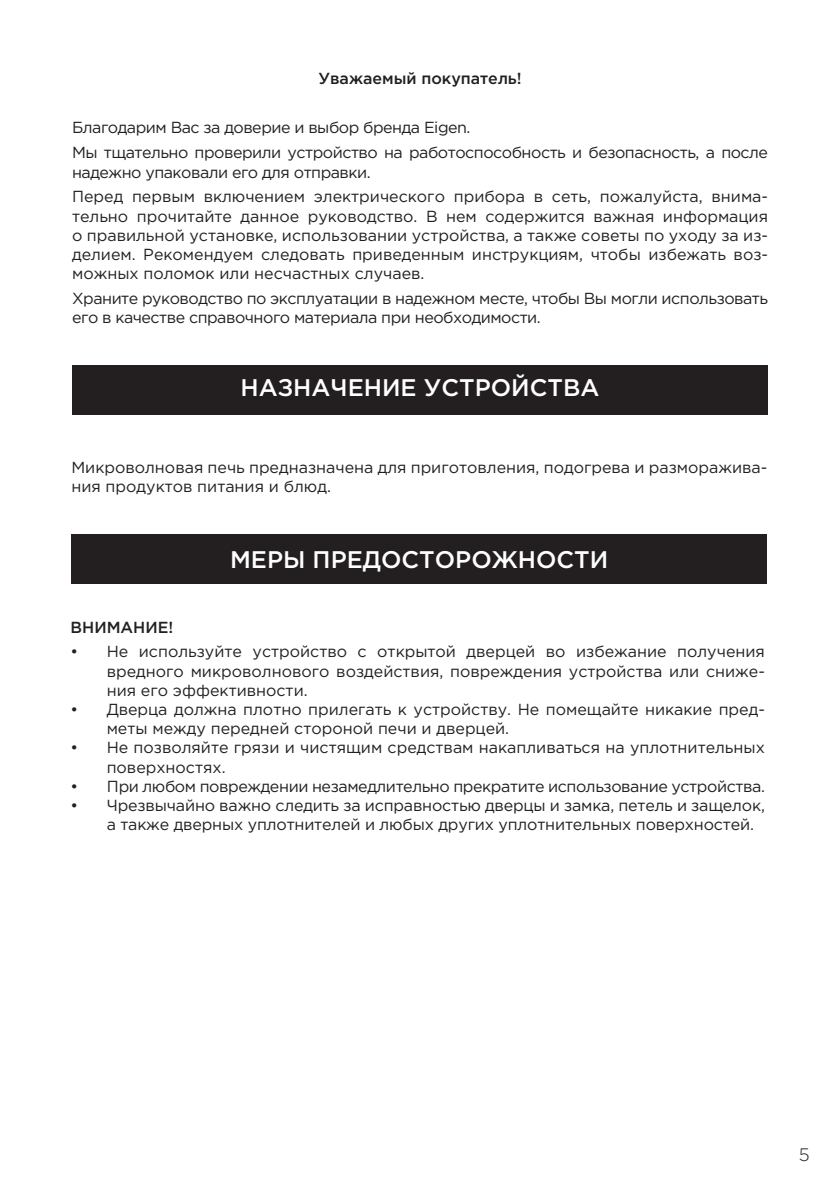
<style>
.page{position:relative;width:840px;height:1191px;background:#fff}
.page>*{position:absolute;margin:0;border:0;box-sizing:border-box;transform-origin:0 0}
.Заголовок_раздела{font:500 24px "Gotham Pro";color:#fff}
.t1{font:300 18px "Gotham Pro";color:#231f20}
.Стиль_абзаца_2{font:16px/19.2px "Gotham Pro";letter-spacing:-.01em;color:#231f20}
.Стиль_абзаца_2-2{font:16px/19.2px "Gotham Pro";letter-spacing:-.03em;color:#231f20}
.Стиль_абзаца_2-3{font:500 16px "Gotham Pro";color:#231f20}
</style>
<div class="page">
<div style="left:72px;top:366px;width:695px;height:49px;background:#231f20"></div>
<div style="left:71px;top:535px;width:695px;height:49px;background:#231f20"></div>
<p class="Стиль_абзаца_2-3" style="left:318px;top:69px;width:205px">Уважаемый покупатель!</p>
<p class="Стиль_абзаца_2-2" style="left:72px;top:118px;width:399px">Благодарим Вас за доверие и выбор бренда Eigen.</p>
<p class="Стиль_абзаца_2-2" style="left:72px;top:143px;width:697px">Мы тщательно проверили устройство на работоспособность и безопасность, а после надежно упаковали его для отправки.</p>
<p class="Стиль_абзаца_2" style="left:72px;top:187px;width:697px;text-align:justify">Перед первым включением электрического прибора в сеть, пожалуйста, внима&shy;тельно прочитайте данное руководство. В нем содержится важная информация о правильной установке, использовании устройства, а также советы по уходу за из&shy;делием. Рекомендуем следовать приведенным инструкциям, чтобы избежать воз&shy;можных поломок или несчастных случаев.</p>
<p class="Стиль_абзаца_2-2" style="left:72px;top:289px;width:697px">Храните руководство по эксплуатации в надежном месте, чтобы Вы могли использовать его в качестве справочного материала при необходимости.</p>
<p class="Заголовок_раздела" style="left:240px;top:374px;width:360px">НАЗНАЧЕНИЕ УСТРОЙСТВА</p>
<p class="Стиль_абзаца_2" style="left:71px;top:457px;width:697px">Микроволновая печь предназначена для приготовления, подогрева и разморажива&shy;ния продуктов питания и блюд.</p>
<p class="Заголовок_раздела" style="left:230px;top:546px;width:379px">МЕРЫ ПРЕДОСТОРОЖНОСТИ</p>
<p class="Стиль_абзаца_2-3" style="left:71px;top:618px;width:104px">ВНИМАНИЕ!</p>
<p class="Стиль_абзаца_2" style="left:107px;top:642px;width:659px;text-align:justify;text-indent:-36px">• Не используйте устройство с открытой дверцей во избежание получения вредного микроволнового воздействия, повреждения устройства или сниже&shy;ния его эффективности.</p>
<p class="Стиль_абзаца_2" style="left:107px;top:699px;width:659px;text-indent:-36px">• Дверца должна плотно прилегать к устройству. Не помещайте никакие пред&shy;меты между передней стороной печи и дверцей.</p>
<p class="Стиль_абзаца_2" style="left:107px;top:738px;width:659px;text-indent:-36px">• Не позволяйте грязи и чистящим средствам накапливаться на уплотнительных поверхностях.</p>
<p class="Стиль_абзаца_2" style="left:71px;top:776px;width:695px">• При любом повреждении незамедлительно прекратите использование устройства.</p>
<p class="Стиль_абзаца_2" style="left:107px;top:795px;width:659px;text-indent:-36px">• Чрезвычайно важно следить за исправностью дверцы и замка, петель и защелок, а также дверных уплотнителей и любых других уплотнительных поверхностей.</p>
<p class="t1" style="left:798px;top:1144px;width:12px">5</p>
</div>
